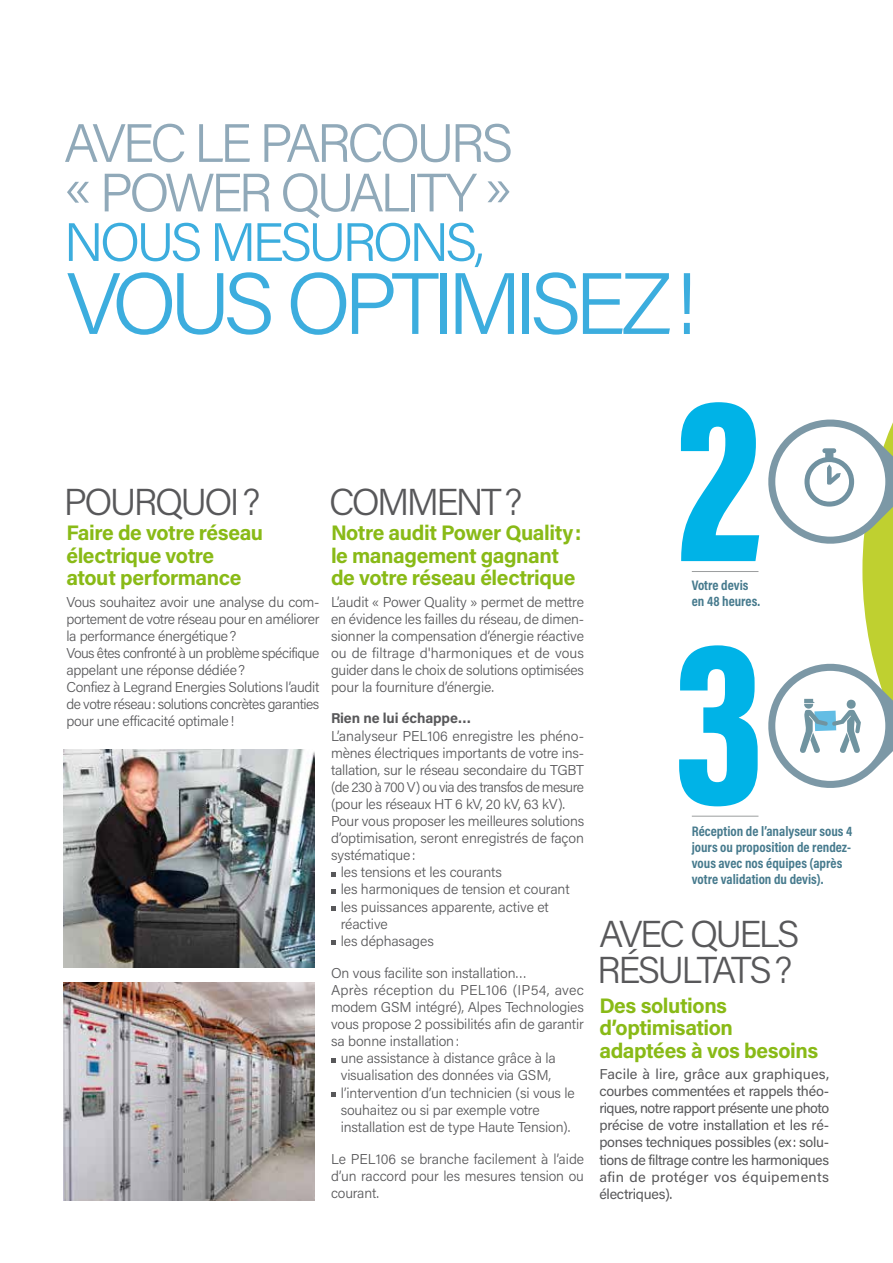
<style>
.page{position:relative;width:893px;height:1263px;background:#fff}
.page>*{position:absolute;margin:0;border:0;box-sizing:border-box;transform-origin:0 0}
.t1{font:300 87px "Acumin Pro";letter-spacing:-.085em;color:#3cadde}
.t2{font:300 54px/49.5px "Acumin Pro";letter-spacing:-.075em;color:#90a9b9}
.t3{font:300 54px "Acumin Pro";letter-spacing:-.075em;color:#3cadde}
.t4{font:300 37.5px/36px "Acumin Pro";letter-spacing:-.07em;color:#58585a}
.t5{font:700 21px/22.5px "Acumin Pro";letter-spacing:-.02em;color:#89ba17}
.t6{font:300 14.25px/17.1px "Acumin Pro";letter-spacing:-.015em;color:#58585a;text-align:justify}
.t7{font:14.25px/17.1px "Acumin Pro";letter-spacing:.015em;color:#58585a;text-align:justify}
.t8{font:300 14.25px "Acumin Pro";letter-spacing:-.04em;color:#58585a}
.t9{font:300 14.25px "Acumin Pro";letter-spacing:.015em;color:#58585a}
.t10{font:700 14.25px "Acumin Pro";letter-spacing:-.01em;color:#58585a}
.t11{font:700 13.95px/16.2px "Acumin Pro Cond";color:#467a8d}
</style>
<div class="page">
<svg style="left:331px;top:872px;width:5px;height:4px"></svg>
<svg style="left:331px;top:889px;width:5px;height:5px"></svg>
<svg style="left:331px;top:906px;width:5px;height:5px"></svg>
<svg style="left:331px;top:940px;width:5px;height:5px"></svg>
<svg style="left:331px;top:1058px;width:5px;height:4px"></svg>
<svg style="left:331px;top:1092px;width:5px;height:5px"></svg>
<img style="left:64px;top:749px;width:251px;height:218px">
<img style="left:64px;top:983px;width:251px;height:218px">
<svg style="left:679px;top:402px;width:214px;height:415px"></svg>
<h2 class="t2" style="left:64px;top:116px;width:451px">AVEC LE PARCOURS « POWER QUALITY »</h2>
<h2 class="t3" style="left:64px;top:205px;width:422px">NOUS MESURONS,</h2>
<h1 class="t1" style="left:66px;top:244px;width:632px">VOUS OPTIMISEZ!</h1>
<h3 class="t4" style="left:64px;top:482px;width:198px">POURQUOI?</h3>
<h3 class="t4" style="left:329px;top:482px;width:195px">COMMENT?</h3>
<h3 class="t5" style="left:66px;top:521px;width:198px">Faire de votre réseau électrique votre atout performance</h3>
<p class="t6" style="left:66px;top:593px;width:255px;text-align:left">Vous souhaitez avoir une analyse du com&shy;portement de votre réseau pour en améliorer la performance énergétique?<br>Vous êtes confronté à un problème spécifique appelant une réponse dédiée?<br>Confiez à Legrand Energies Solutions l’audit de votre réseau: solutions concrètes garanties pour une efficacité optimale!</p>
<h3 class="t5" style="left:331px;top:521px;width:252px">Notre audit Power Quality: le management gagnant de votre réseau électrique</h3>
<p class="t6" style="left:331px;top:593px;width:255px">L’audit « Power Quality » permet de mettre en évidence les failles du réseau, de dimen&shy;sionner la compensation d’énergie réactive ou de filtrage d'harmoniques et de vous guider dans le choix de solutions optimisées pour la fourniture d’énergie.</p>
<p class="t10" style="left:331px;top:708px;width:142px">Rien ne lui échappe…</p>
<p class="t6" style="left:331px;top:726px;width:254px">L’analyseur PEL106 enregistre les phéno-</p>
<p class="t6" style="left:331px;top:743px;width:254px">mènes électriques importants de votre ins-</p>
<p class="t6" style="left:331px;top:761px;width:255px">tallation, sur le réseau secondaire du TGBT</p>
<p class="t8" style="left:331px;top:777px;width:254px">(de 230 à 700 V) ou via des transfos de mesure</p>
<p class="t6" style="left:331px;top:795px;width:235px">(pour les réseaux HT 6 kV, 20 kV, 63 kV).</p>
<p class="t6" style="left:331px;top:812px;width:255px">Pour vous proposer les meilleures solutions</p>
<p class="t6" style="left:331px;top:829px;width:254px">d’optimisation, seront enregistrés de façon</p>
<p class="t6" style="left:331px;top:846px;width:86px">systématique:</p>
<p class="t6" style="left:341px;top:863px;width:163px">les tensions et les courants</p>
<p class="t6" style="left:341px;top:880px;width:230px">les harmoniques de tension et courant</p>
<p class="t6" style="left:341px;top:897px;width:210px">les puissances apparente, active et</p>
<p class="t6" style="left:341px;top:914px;width:49px">réactive</p>
<p class="t6" style="left:341px;top:932px;width:95px">les déphasages</p>
<p class="t6" style="left:331px;top:964px;width:197px">On vous facilite son installation…</p>
<p class="t9" style="left:331px;top:980px;width:254px">Après réception du PEL106 (IP54, avec</p>
<p class="t6" style="left:331px;top:998px;width:255px">modem GSM intégré), Alpes Technologies</p>
<p class="t6" style="left:331px;top:1015px;width:254px">vous propose 2 possibilités afin de garantir</p>
<p class="t6" style="left:331px;top:1032px;width:130px">sa bonne installation:</p>
<p class="t6" style="left:341px;top:1049px;width:217px">une assistance à distance grâce à la</p>
<p class="t6" style="left:341px;top:1066px;width:212px">visualisation des données via GSM,</p>
<p class="t6" style="left:341px;top:1083px;width:236px">l’intervention d’un technicien (si vous le</p>
<p class="t6" style="left:341px;top:1100px;width:201px">souhaitez ou si par exemple votre</p>
<p class="t6" style="left:341px;top:1118px;width:231px">installation est de type Haute Tension).</p>
<p class="t6" style="left:331px;top:1150px;width:255px">Le PEL106 se branche facilement à l’aide d’un raccord pour les mesures tension ou courant.</p>
<p class="t11" style="left:692px;top:576px;width:70px">Votre devis en 48 heures.</p>
<p class="t11" style="left:692px;top:822px;width:162px">Réception de l’analyseur sous 4 jours ou proposition de rendez&shy;vous avec nos équipes (après votre validation du devis).</p>
<h3 class="t4" style="left:597px;top:915px;width:204px">AVEC QUELS<br>RÉSULTATS?</h3>
<h3 class="t5" style="left:599px;top:993px;width:220px">Des solutions d’optimisation adaptées à vos besoins</h3>
<p class="t7" style="left:599px;top:1065px;width:231px">Facile à lire, grâce aux graphiques, courbes commentées et rappels théo&shy;riques, notre rapport présente une photo précise de votre installation et les ré&shy;ponses techniques possibles (ex: solu&shy;tions de filtrage contre les harmoniques afin de protéger vos équipements électriques).</p>
</div>
